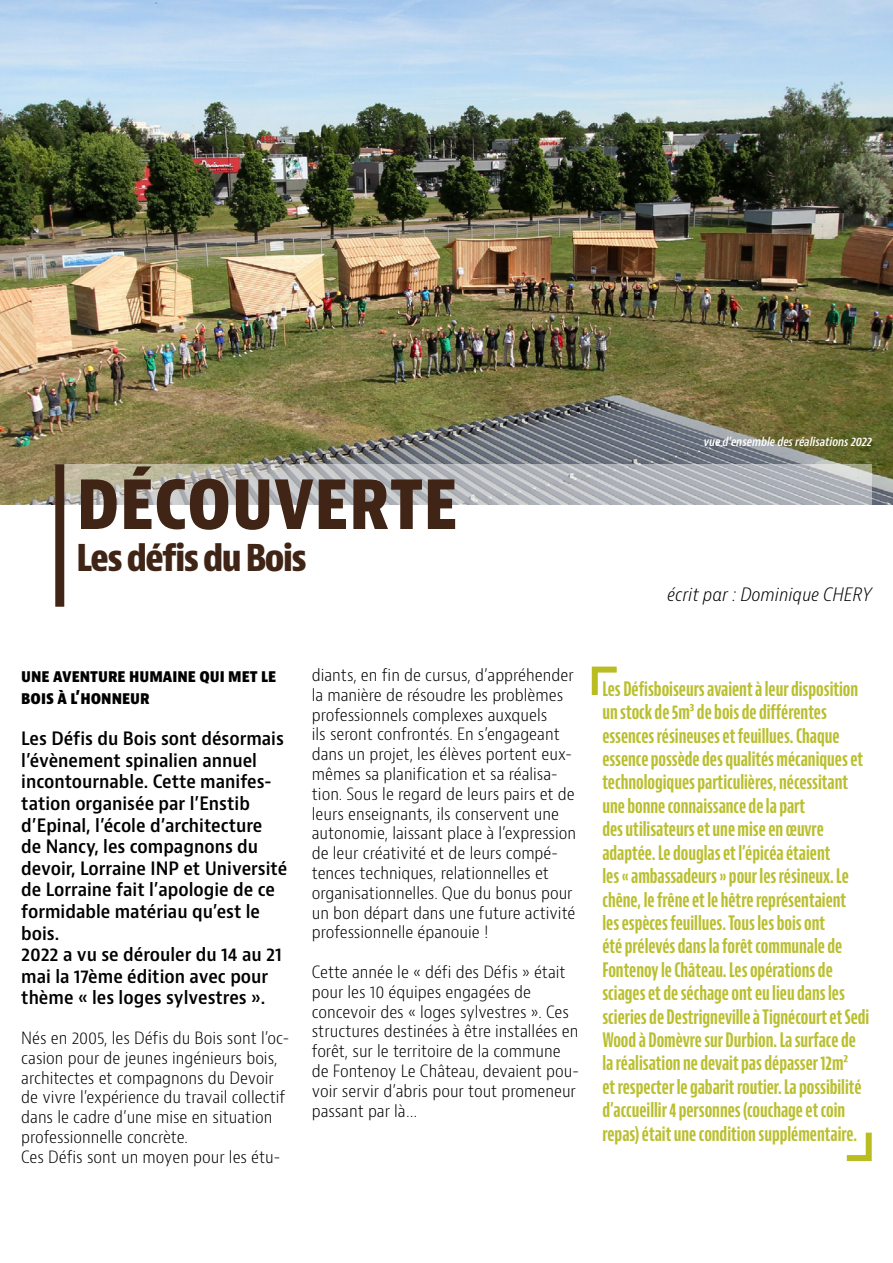
<style>
.page{position:relative;width:893px;height:1263px;background:#fff}
.page>*{position:absolute;margin:0;border:0;box-sizing:border-box;transform-origin:0 0}
.t1{font:700 condensed 72px "Bernina Sans";color:#402516}
.t2{font:700 condensed 36px "Bernina Sans";letter-spacing:-.04em;color:#402516}
.t3{font:700 extra-condensed 19.5px/23.4px "Bernino Sans";color:#babf2f}
.t4{font:600 condensed 18px/21.6px "Bernino Sans";color:#000}
.t5{font:700 condensed 18px/21.6px "Bernino Sans";color:#000}
.t6{font:italic 300 condensed 18px "Bernina Sans";color:#000}
.t7{font:300 condensed 16.5px/19.8px "Bernino Sans";color:#000}
.t8{font:italic 600 condensed 12px "Bernino Sans";color:#fff}
</style>
<div class="page">
<img style="left:0;top:0;width:893px;height:504px">
<svg style="left:64px;top:464px;width:808px;height:143px"></svg>
<div style="left:55px;top:464px;width:9px;height:143px;background:#402516"></div>
<svg style="left:591px;top:666px;width:26px;height:29px"></svg>
<svg style="left:846px;top:1132px;width:26px;height:30px"></svg>
<h1 class="t1" style="left:77px;top:459px;width:383px">DÉCOUVERTE</h1>
<h2 class="t2" style="left:77px;top:535px;width:232px">Les défis du Bois</h2>
<p class="t8" style="left:704px;top:434px;width:169px">vue d’ensemble des réalisations 2022</p>
<p class="t6" style="left:667px;top:584px;width:206px">écrit par : Dominique CHERY</p>
<p class="t5" style="left:21px;top:665px;width:257px">UNE AVENTURE HUMAINE QUI MET LE<br>BOIS À L’HONNEUR</p>
<p class="t4" style="left:21px;top:728px;width:268px">Les Défis du Bois sont désormais l’évènement spinalien annuel incontournable. Cette manifes&shy;tation organisée par l’Enstib d’Epinal, l’école d’architecture<br>de Nancy, les compagnons du devoir, Lorraine INP et Université de Lorraine fait l’apologie de ce formidable matériau qu’est le bois.<br>2022 a vu se dérouler du 14 au 21 mai la 17ème édition avec pour thème « les loges sylvestres ».</p>
<p class="t7" style="left:21px;top:1028px;width:269px">Nés en 2005, les Défis du Bois sont l’oc&shy;casion pour de jeunes ingénieurs bois, architectes et compagnons du Devoir de vivre l’expérience du travail collectif dans le cadre d’une mise en situation professionnelle concrète.<br>Ces Défis sont un moyen pour les étu-</p>
<p class="t7" style="left:312px;top:665px;width:266px">diants, en fin de cursus, d’appréhender la manière de résoudre les problèmes professionnels complexes auxquels<br>ils seront confrontés. En s’engageant dans un projet, les élèves portent eux&shy;mêmes sa planification et sa réalisa&shy;tion. Sous le regard de leurs pairs et de leurs enseignants, ils conservent une autonomie, laissant place à l’expression de leur créativité et de leurs compé&shy;tences techniques, relationnelles et organisationnelles. Que du bonus pour un bon départ dans une future activité professionnelle épanouie !</p>
<p class="t7" style="left:312px;top:962px;width:269px">Cette année le « défi des Défis » était pour les 10 équipes engagées de concevoir des « loges sylvestres ». Ces structures destinées à être installées en forêt, sur le territoire de la commune de Fontenoy Le Château, devaient pou&shy;voir servir d’abris pour tout promeneur passant par là…</p>
<p class="t3" style="left:602px;top:678px;width:268px">Les Défisboiseurs avaient à leur disposition un stock de 5m³ de bois de différentes essences résineuses et feuillues. Chaque essence possède des qualités mécaniques et technologiques particulières, nécessitant une bonne connaissance de la part<br>des utilisateurs et une mise en œuvre adaptée. Le douglas et l’épicéa étaient<br>les « ambassadeurs » pour les résineux. Le chêne, le frêne et le hêtre représentaient<br>les espèces feuillues. Tous les bois ont<br>été prélevés dans la forêt communale de Fontenoy le Château. Les opérations de sciages et de séchage ont eu lieu dans les scieries de Destrigneville à Tignécourt et Sedi Wood à Domèvre sur Durbion. La surface de la réalisation ne devait pas dépasser 12m²<br>et respecter le gabarit routier. La possibilité d’accueillir 4 personnes (couchage et coin repas) était une condition supplémentaire.</p>
</div>
